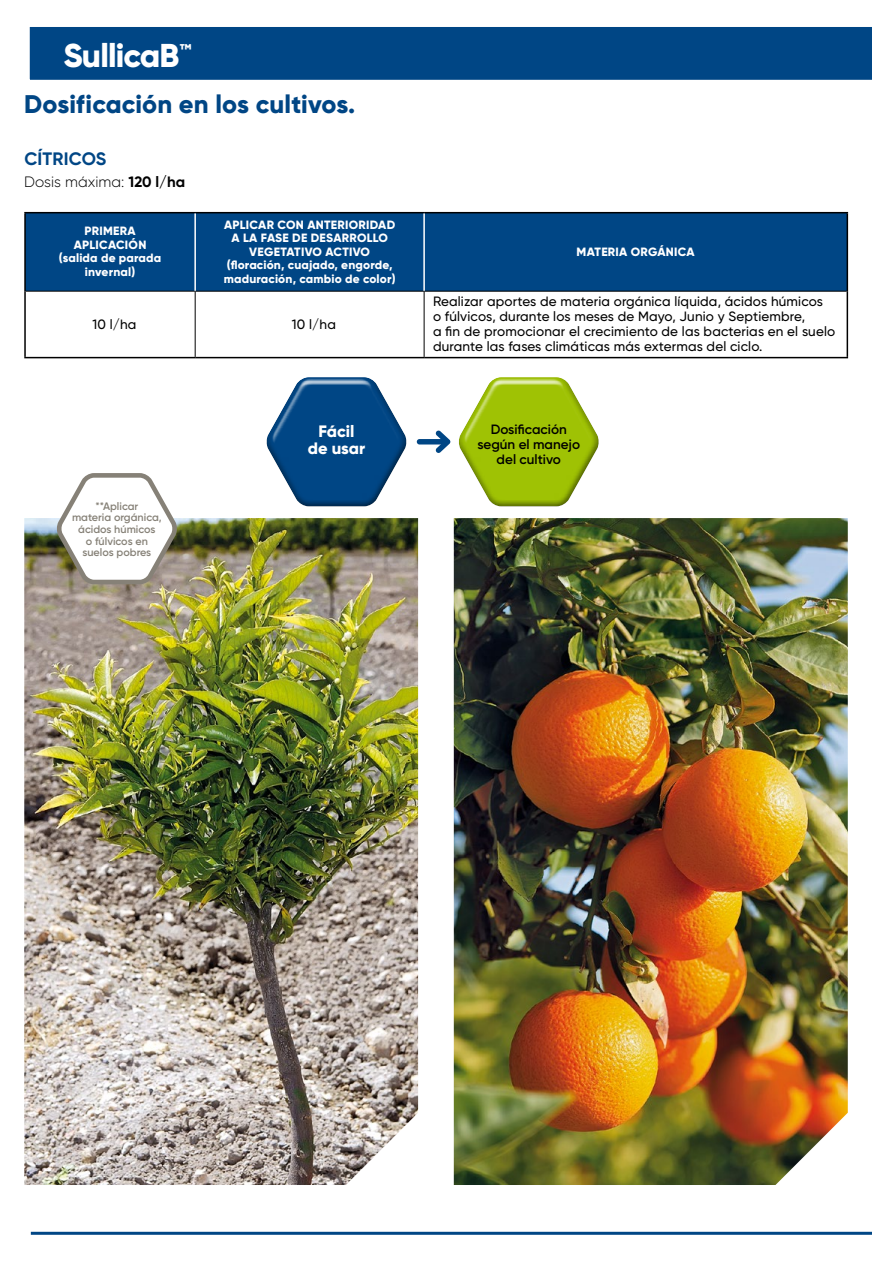
<style>
.page{position:relative;width:872px;height:1263px;background:#fff}
.page>*{position:absolute;margin:0;border:0;box-sizing:border-box;transform-origin:0 0}
.t1{font:800 33px "Gilroy";letter-spacing:-.025em;color:#fff}
.t2{font:800 25.5px "Gilroy";letter-spacing:.005em;color:#004685}
.t3{font:700 18px "Gilroy";letter-spacing:.01em;color:#004685}
.t4{font:800 16.5px/17.5px "Gilroy";color:#fff;text-align:center}
.t5{font:300 15px "Gilroy";letter-spacing:.005em;color:#000}
.t6{font:500 13.5px/15px "Gilroy";letter-spacing:.01em;color:#000}
.t7{font:600 13.5px/15px "Gilroy";color:#000;text-align:center}
.t8{font:800 12px/13.5px "Gilroy";letter-spacing:.015em;color:#fff;text-align:center}
.t9{font:600 10.8px/11.6px "Gilroy";color:#868177;text-align:center}
.s1{font-weight:700;font-size:27px}
.s2{font-weight:700}
</style>
<div class="page">
<div style="left:29px;top:27px;width:843px;height:53px;background:#004685"></div>
<hr style="left:31px;top:1232px;width:841px;height:3px;background:#004685">
<img style="left:24px;top:518px;width:394px;height:667px">
<img style="left:454px;top:518px;width:393px;height:667px">
<div style="left:25px;top:213px;width:170px;height:78px;background:#004685"></div>
<div style="left:196px;top:213px;width:650px;height:78px;background:#004685"></div>
<hr style="left:24px;top:212px;width:171px;height:1px;background:#000">
<hr style="left:24px;top:213px;width:2px;height:78px;background:#000">
<hr style="left:195px;top:212px;width:229px;height:1px;background:#000">
<hr style="left:424px;top:212px;width:424px;height:1px;background:#000">
<hr style="left:846px;top:213px;width:2px;height:78px;background:#000">
<hr style="left:846px;top:291px;width:2px;height:66px;background:#000">
<hr style="left:195px;top:357px;width:229px;height:1px;background:#000">
<hr style="left:424px;top:357px;width:424px;height:1px;background:#000">
<hr style="left:26px;top:291px;width:169px;height:1px;background:#000">
<hr style="left:195px;top:291px;width:229px;height:1px;background:#000">
<hr style="left:424px;top:291px;width:422px;height:1px;background:#000">
<hr style="left:424px;top:292px;width:1px;height:65px;background:#000">
<hr style="left:423px;top:213px;width:2px;height:78px;background:#fff">
<hr style="left:24px;top:291px;width:2px;height:66px;background:#000">
<hr style="left:24px;top:357px;width:171px;height:1px;background:#000">
<hr style="left:195px;top:292px;width:1px;height:65px;background:#000">
<hr style="left:194px;top:213px;width:2px;height:78px;background:#fff">
<svg style="left:52px;top:473px;width:129px;height:114px"></svg>
<svg style="left:459px;top:377px;width:140px;height:130px;fill:#9fc204"></svg>
<svg style="left:266px;top:377px;width:141px;height:130px;fill:#004685"></svg>
<div style="left:417px;top:439px;width:30px;height:5px;background:#004685;border-radius:3px"></div>
<svg style="left:435px;top:430px;width:15px;height:23px"></svg>
<h1 class="t1" style="left:63px;top:35px;width:130px">SullicaB<span class="s1">™</span></h1>
<h2 class="t2" style="left:24px;top:88px;width:333px">Dosificación en los cultivos.</h2>
<h3 class="t3" style="left:24px;top:147px;width:84px">CÍTRICOS</h3>
<p class="t5" style="left:24px;top:173px;width:162px">Dosis máxima: <span class="s2">120 l/ha</span></p>
<p class="t8" style="left:59px;top:224px;width:104px">PRIMERA<br>APLICACIÓN (salida de parada invernal)</p>
<p class="t8" style="left:224px;top:218px;width:173px">APLICAR CON ANTERIORIDAD<br>A LA FASE DE DESARROLLO<br>VEGETATIVO ACTIVO (floración, cuajado, engorde, maduración, cambio de color)</p>
<p class="t6" style="left:93px;top:316px;width:45px">10 l/ha</p>
<p class="t6" style="left:292px;top:316px;width:45px">10 l/ha</p>
<p class="t9" style="left:72px;top:500px;width:91px">**Aplicar<br>materia orgánica, ácidos húmicos<br>o fúlvicos en suelos pobres</p>
<p class="t4" style="left:308px;top:422px;width:59px">Fácil de usar</p>
<p class="t8" style="left:576px;top:245px;width:120px">MATERIA ORGÁNICA</p>
<p class="t6" style="left:433px;top:294px;width:404px">Realizar aportes de materia orgánica líquida, ácidos húmicos<br>o fúlvicos, durante los meses de Mayo, Junio y Septiembre,<br>a fin de promocionar el crecimiento de las bacterias en el suelo durante las fases climáticas más extermas del ciclo.</p>
<p class="t7" style="left:477px;top:422px;width:104px">Dosificación según el manejo del cultivo</p>
</div>
